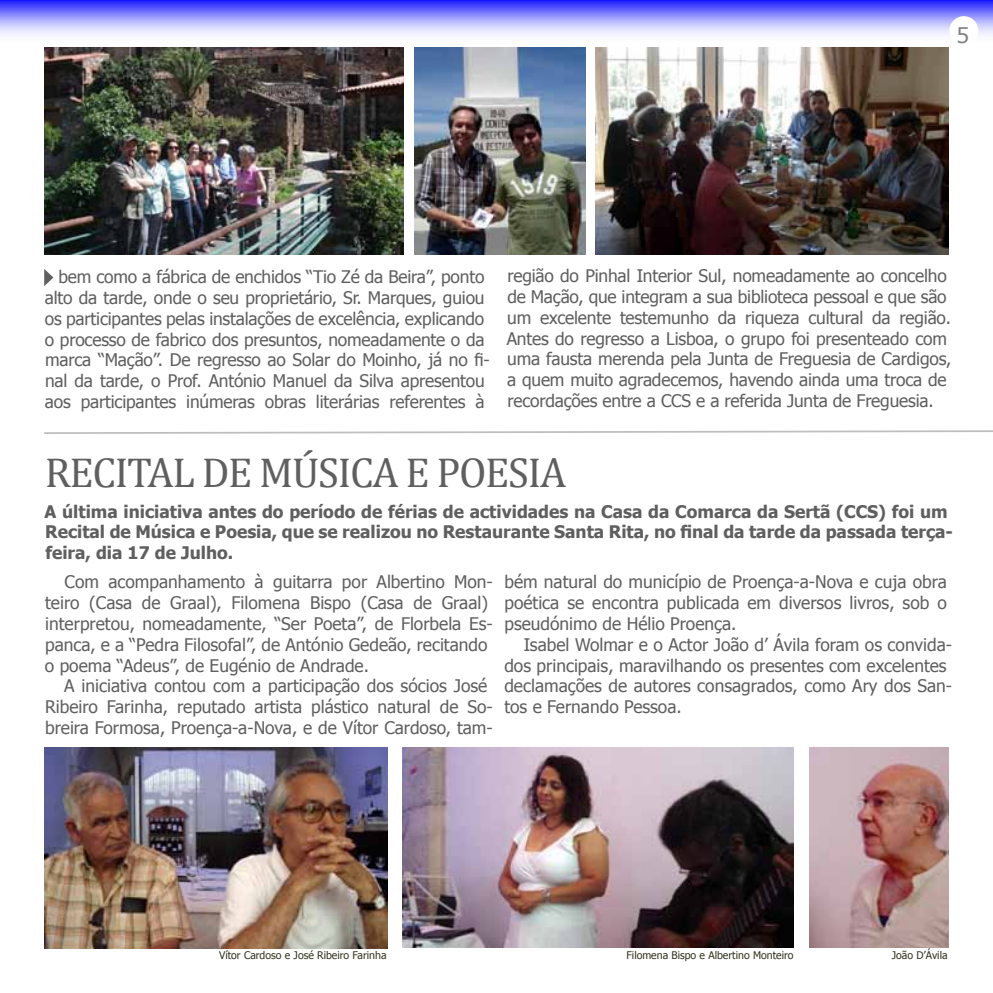
<style>
.page{position:relative;width:993px;height:993px;background:#fff}
.page>*{position:absolute;margin:0;border:0;box-sizing:border-box;transform-origin:0 0}
.t1{font:42px "Cambria";letter-spacing:-.03em;color:#5f5f5f}
.t2{font:21px "MS Reference Sans Serif";color:#808080}
.t3{font:17.32px/20.8px "Tahoma";letter-spacing:-.01em;color:#5f5f5f}
.t4{font:700 17.32px/20.8px "Tahoma";color:#5f5f5f}
.t5{font:10.5px "Tahoma";color:#333320}
</style>
<div class="page">
<svg style="left:0;top:0;width:992px;height:35px;background:#9494ff"></svg>
<div style="left:949px;top:16px;width:28px;height:29px;background:#fff;border-radius:50%"></div>
<svg style="left:44px;top:269px;width:9px;height:17px"></svg>
<svg style="left:44px;top:430px;width:948px;height:4px"></svg>
<img style="left:45px;top:47px;width:358px;height:207px">
<img style="left:414px;top:47px;width:171px;height:207px">
<img style="left:595px;top:47px;width:352px;height:207px">
<img style="left:809px;top:747px;width:138px;height:200px">
<img style="left:45px;top:747px;width:342px;height:200px">
<img style="left:402px;top:747px;width:391px;height:200px">
<p class="t2" style="left:955px;top:22px;width:15px">5</p>
<p class="t3" style="left:45px;top:266px;width:446px;text-align:center">bem como a fábrica de enchidos “Tio Zé da Beira”, ponto alto da tarde, onde o seu proprietário, Sr. Marques, guiou os participantes pelas instalações de excelência, explicando o processo de fabrico dos presuntos, nomeadamente o da marca “Mação”. De regresso ao Solar do Moinho, já no fi&shy;nal da tarde, o Prof. António Manuel da Silva apresentou aos participantes inúmeras obras literárias referentes à</p>
<p class="t3" style="left:506px;top:264px;width:446px">região do Pinhal Interior Sul, nomeadamente ao concelho de Mação, que integram a sua biblioteca pessoal e que são um excelente testemunho da riqueza cultural da região.<br>Antes do regresso a Lisboa, o grupo foi presenteado com uma fausta merenda pela Junta de Freguesia de Cardigos, a quem muito agradecemos, havendo ainda uma troca de recordações entre a CCS e a referida Junta de Freguesia.</p>
<h1 class="t1" style="left:45px;top:448px;width:523px">RECITAL DE MÚSICA E POESIA</h1>
<p class="t4" style="left:45px;top:499px;width:909px">A última iniciativa antes do período de férias de actividades na Casa da Comarca da Sertã (CCS) foi um<br>Recital de Música e Poesia, que se realizou no Restaurante Santa Rita, no final da tarde da passada terça&shy;feira, dia 17 de Julho.</p>
<p class="t3" style="left:45px;top:570px;width:449px;text-indent:20px">Com acompanhamento à guitarra por Albertino Mon&shy;teiro (Casa de Graal), Filomena Bispo (Casa de Graal) interpretou, nomeadamente, “Ser Poeta”, de Florbela Es&shy;panca, e a “Pedra Filosofal”, de António Gedeão, recitando o poema “Adeus”, de Eugénio de Andrade.</p>
<p class="t3" style="left:45px;top:674px;width:449px;text-indent:19px">A iniciativa contou com a participação dos sócios José<br>Ribeiro Farinha, reputado artista plástico natural de So&shy;breira Formosa, Proença-a-Nova, e de Vítor Cardoso, tam-</p>
<p class="t3" style="left:504px;top:570px;width:444px;text-align:justify">bém natural do município de Proença-a-Nova e cuja obra poética se encontra publicada em diversos livros, sob o pseudónimo de Hélio Proença.</p>
<p class="t3" style="left:504px;top:633px;width:449px;text-indent:19px">Isabel Wolmar e o Actor João d’ Ávila foram os convida&shy;dos principais, maravilhando os presentes com excelentes declamações de autores consagrados, como Ary dos San&shy;tos e Fernando Pessoa.</p>
<p class="t5" style="left:219px;top:947px;width:169px">Vítor Cardoso e José Ribeiro Farinha</p>
<p class="t5" style="left:626px;top:947px;width:168px">Filomena Bispo e Albertino Monteiro</p>
<p class="t5" style="left:891px;top:947px;width:57px">João D’Ávila</p>
</div>
